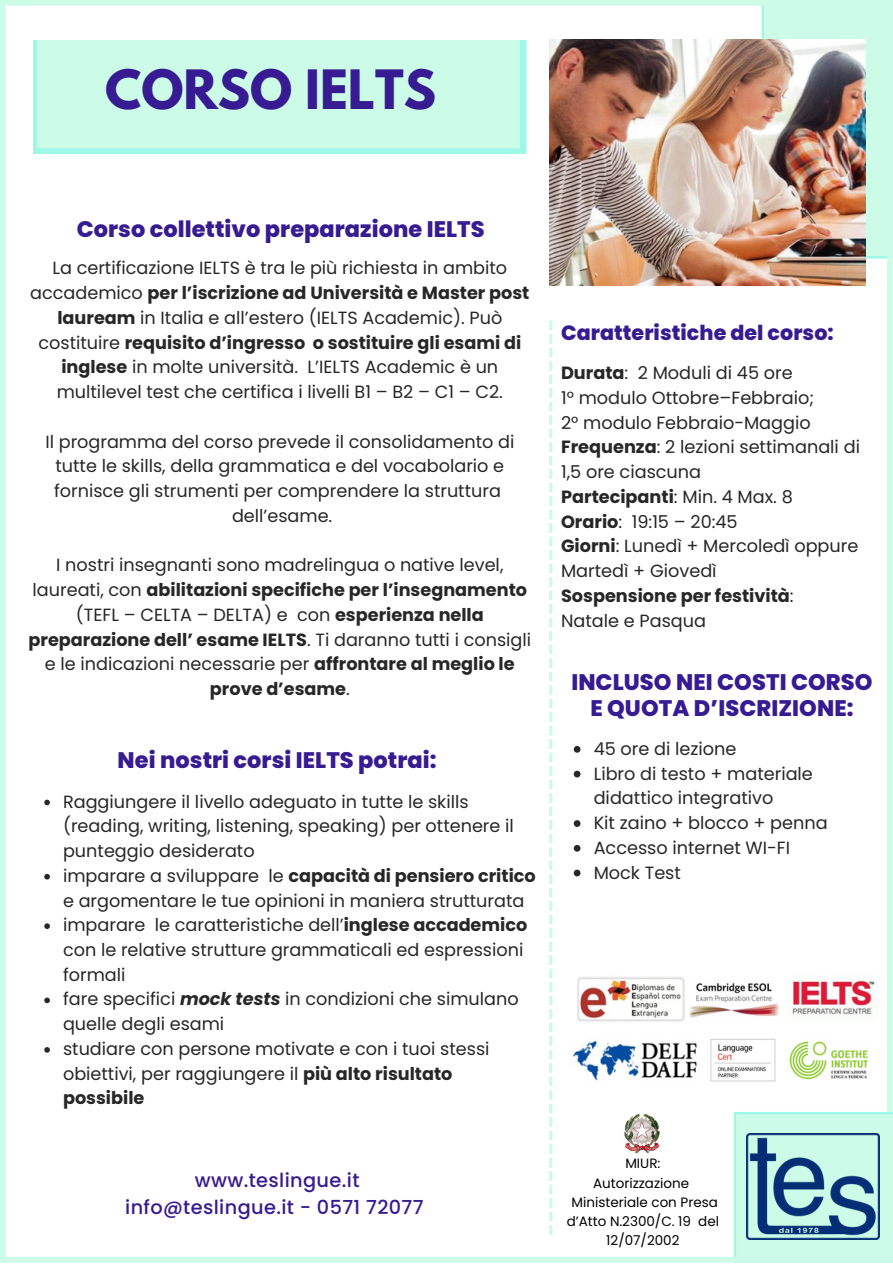
<style>
.page{position:relative;width:893px;height:1264px;background:#fff}
.page>*{position:absolute;margin:0;border:0;box-sizing:border-box;transform-origin:0 0}
.t1{font:700 48px "League Spartan";color:#361b92}
.t2{font:800 22.5px/25.8px "Poppins";letter-spacing:.005em;color:#361b92;text-align:center}
.t3{font:800 20.55px "Poppins";letter-spacing:.005em;color:#361b92}
.t4{font:500 19.35px/27px "Poppins";letter-spacing:.02em;color:#361b92;text-align:center}
.t5{font:17.7px/24.8px "Poppins";color:#272727;text-align:center}
.t6{font:13.5px/19px "Poppins";color:#000;text-align:center}
.s1{font-weight:700}
.s2{font-weight:700;font-style:italic}
</style>
<div class="page">
<div style="left:761px;top:6px;width:126px;height:252px;background:#ccfbe7"></div>
<svg style="left:549px;top:320px;width:3px;height:915px"></svg>
<svg style="left:33px;top:40px;width:493px;height:114px;background:#c8fae7"></svg>
<div style="left:0;top:0;width:6px;height:1262px;background:#ccfbe7"></div>
<div style="left:887px;top:0;width:5px;height:1262px;background:#ccfbe7"></div>
<div style="left:6px;top:0;width:886px;height:6px;background:#ccfbe7"></div>
<img style="left:624px;top:1113px;width:36px;height:41px">
<svg style="left:733px;top:1112px;width:159px;height:144px;background:#c6f7e5"></svg>
<div style="left:3px;top:1256px;width:887px;height:6px;background:#ccfbe7"></div>
<img style="left:746px;top:1132px;width:133px;height:107px">
<img style="left:710px;top:1039px;width:66px;height:43px">
<img style="left:689px;top:982px;width:90px;height:36px">
<img style="left:792px;top:980px;width:83px;height:35px">
<img style="left:571px;top:1040px;width:126px;height:41px">
<img style="left:578px;top:976px;width:106px;height:46px">
<img style="left:789px;top:1041px;width:79px;height:39px">
<img style="left:549px;top:39px;width:316px;height:247px">
<svg style="left:44px;top:799px;width:6px;height:6px"></svg>
<svg style="left:44px;top:873px;width:6px;height:6px"></svg>
<svg style="left:44px;top:923px;width:6px;height:6px"></svg>
<svg style="left:44px;top:997px;width:6px;height:6px"></svg>
<svg style="left:44px;top:1047px;width:6px;height:5px"></svg>
<svg style="left:573px;top:746px;width:7px;height:6px"></svg>
<svg style="left:573px;top:770px;width:7px;height:7px"></svg>
<svg style="left:573px;top:820px;width:7px;height:7px"></svg>
<svg style="left:573px;top:845px;width:7px;height:6px"></svg>
<svg style="left:573px;top:869px;width:7px;height:7px"></svg>
<h1 class="t1" style="left:105px;top:66px;width:332px">CORSO IELTS</h1>
<p class="t2" style="left:77px;top:216px;width:409px">Corso collettivo preparazione IELTS</p>
<p class="t5" style="left:30px;top:256px;width:500px">La certificazione IELTS è tra le più richiesta in ambito accademico <span class="s1">per l’iscrizione ad Università e Master post lauream</span> in Italia e all’estero (IELTS Academic). Può costituire <span class="s1">requisito d’ingresso o sostituire gli esami di inglese</span> in molte università. L’IELTS Academic è un multilevel test che certifica i livelli B1 – B2 – C1 – C2.</p>
<p class="t5" style="left:45px;top:429px;width:470px">Il programma del corso prevede il consolidamento di tutte le skills, della grammatica e del vocabolario e fornisce gli strumenti per comprendere la struttura dell’esame.</p>
<p class="t5" style="left:29px;top:553px;width:504px">I nostri insegnanti sono madrelingua o native level, laureati, con <span class="s1">abilitazioni specifiche per l’insegnamento </span>(TEFL – CELTA – DELTA) e con <span class="s1">esperienza nella preparazione dell’ esame IELTS</span>. Ti daranno tutti i consigli e le indicazioni necessarie per <span class="s1">affrontare al meglio le prove d’esame</span>.</p>
<p class="t2" style="left:118px;top:747px;width:320px">Nei nostri corsi IELTS potrai:</p>
<p class="t5" style="left:63px;top:789px;width:474px;text-align:left">Raggiungere il livello adeguato in tutte le skills (reading, writing, listening, speaking) per ottenere il punteggio desiderato<br>imparare a sviluppare le <span class="s1">capacità di pensiero critico </span>e argomentare le tue opinioni in maniera strutturata imparare le caratteristiche dell’<span class="s1">inglese accademico </span>con le relative strutture grammaticali ed espressioni formali<br>fare specifici <span class="s2">mock tests</span> in condizioni che simulano quelle degli esami<br>studiare con persone motivate e con i tuoi stessi obiettivi, per raggiungere il <span class="s1">più alto risultato possibile</span></p>
<p class="t4" style="left:125px;top:1167px;width:300px">www.teslingue.it info@teslingue.it - 0571 72077</p>
<p class="t3" style="left:561px;top:318px;width:274px">Caratteristiche del corso:</p>
<p class="t5" style="left:561px;top:360px;width:300px;text-align:left"><span class="s1">Durata</span>: 2 Moduli di 45 ore<br>1° modulo Ottobre–Febbraio;<br>2° modulo Febbraio-Maggio<br><span class="s1">Frequenza</span>: 2 lezioni settimanali di<br>1,5 ore ciascuna<br><span class="s1">Partecipanti</span>: Min. 4 Max. 8<br><span class="s1">Orario</span>: 19:15 – 20:45<br><span class="s1">Giorni</span>: Lunedì + Mercoledì oppure<br>Martedì + Giovedì<br><span class="s1">Sospensione per festività</span>:<br>Natale e Pasqua</p>
<p class="t2" style="left:571px;top:669px;width:303px">INCLUSO NEI COSTI CORSO<br>E QUOTA D’ISCRIZIONE:</p>
<p class="t5" style="left:593px;top:736px;width:235px;text-align:left">45 ore di lezione<br>Libro di testo + materiale didattico integrativo<br>Kit zaino + blocco + penna<br>Accesso internet WI-FI<br>Mock Test</p>
<p class="t6" style="left:566px;top:1154px;width:154px">MIUR:<br>Autorizzazione<br>Ministeriale con Presa d’Atto N.2300/C. 19 del<br>12/07/2002</p>
</div>
